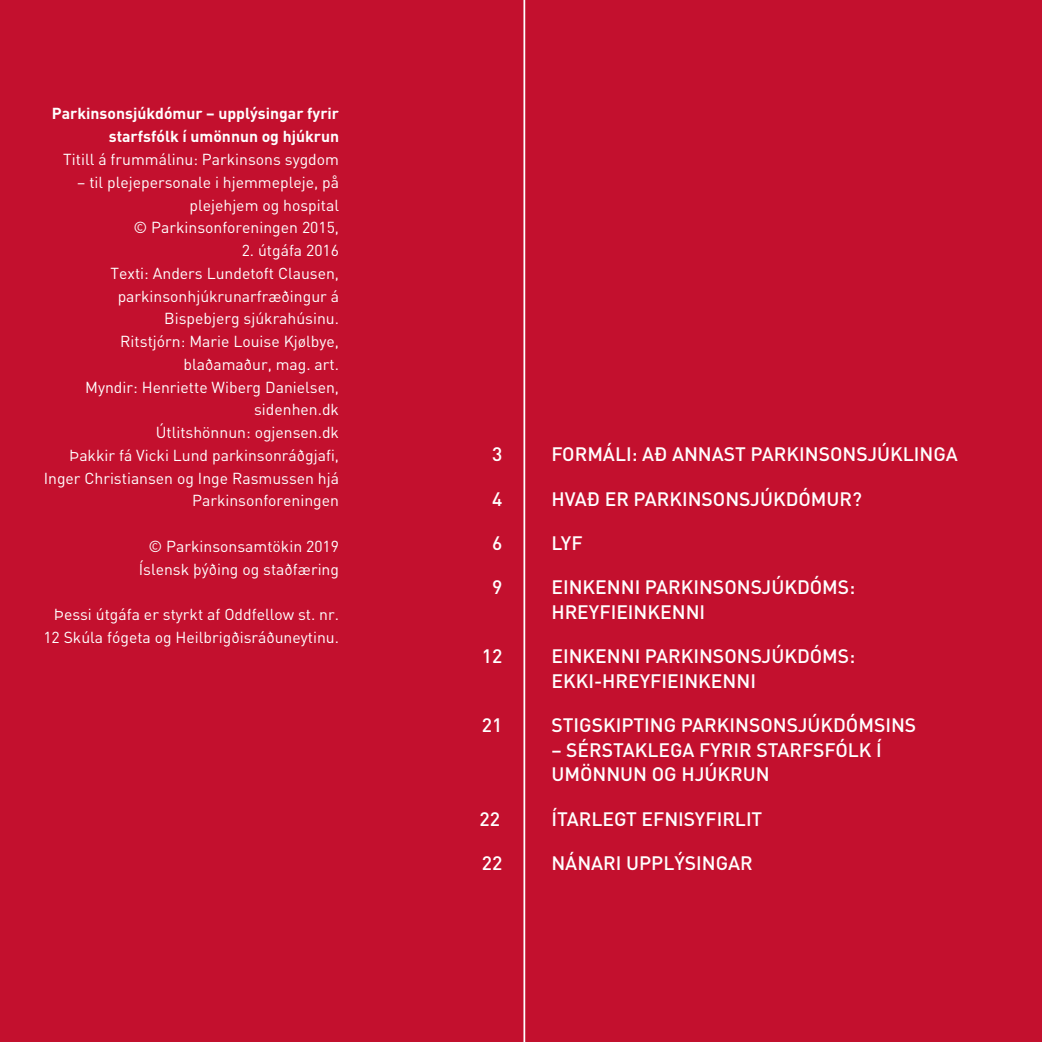
<style>
.page{position:relative;width:1042px;height:1042px;background:#c3102e}
.page>*{position:absolute;margin:0;border:0;box-sizing:border-box;transform-origin:0 0}
._02_Mellem_2{font:500 19.25px/24.5px "DIN";color:#fff}
.t1{font:15.75px/22.8px "DIN";color:#fff;text-align:right}
.t2{font:700 15.75px/22.8px "DIN";color:#fff;text-align:right}
</style>
<div class="page">
<hr style="left:523px;top:0;width:2px;height:1042px;background:#fff">
<p class="t2" style="left:52px;top:102px;width:288px">Parkinsonsjúkdómur – upplýsingar fyrir starfsfólk í umönnun og hjúkrun</p>
<p class="t1" style="left:63px;top:148px;width:277px">Titill á frummálinu: Parkinsons sygdom</p>
<p class="t1" style="left:77px;top:171px;width:263px">– til plejepersonale i hjemmepleje, på plejehjem og hospital</p>
<p class="t1" style="left:133px;top:216px;width:207px">© Parkinsonforeningen 2015,</p>
<p class="t1" style="left:242px;top:239px;width:99px">2. útgáfa 2016</p>
<p class="t1" style="left:111px;top:262px;width:230px">Texti: Anders Lundetoft Clausen, parkinsonhjúkrunarfræðingur á<br>Bispebjerg sjúkrahúsinu.</p>
<p class="t1" style="left:120px;top:330px;width:220px">Ritstjórn: Marie Louise Kjølbye, blaðamaður, mag. art.</p>
<p class="t1" style="left:85px;top:376px;width:255px">Myndir: Henriette Wiberg Danielsen, sidenhen.dk</p>
<p class="t1" style="left:156px;top:421px;width:185px">Útlitshönnun: ogjensen.dk</p>
<p class="t1" style="left:44px;top:444px;width:297px">Þakkir fá Vicki Lund parkinsonráðgjafi,<br>Inger Christiansen og Inge Rasmussen hjá<br>Parkinsonforeningen</p>
<p class="t1" style="left:148px;top:535px;width:192px">© Parkinsonsamtökin 2019</p>
<p class="t1" style="left:139px;top:558px;width:202px">Íslensk þýðing og staðfæring</p>
<p class="t1" style="left:43px;top:603px;width:297px">Þessi útgáfa er styrkt af Oddfellow st. nr.<br>12 Skúla fógeta og Heilbrigðisráðuneytinu.</p>
<p class="_02_Mellem_2" style="left:492px;top:441px;width:12px">3</p>
<p class="_02_Mellem_2" style="left:551px;top:441px;width:408px">FORMÁLI: AÐ ANNAST PARKINSONSJÚKLINGA</p>
<p class="_02_Mellem_2" style="left:492px;top:486px;width:12px">4</p>
<p class="_02_Mellem_2" style="left:551px;top:486px;width:312px">HVAÐ ER PARKINSONSJÚKDÓMUR?</p>
<p class="_02_Mellem_2" style="left:492px;top:530px;width:12px">6</p>
<p class="_02_Mellem_2" style="left:551px;top:530px;width:33px">LYF</p>
<p class="_02_Mellem_2" style="left:492px;top:574px;width:12px">9</p>
<p class="_02_Mellem_2" style="left:551px;top:574px;width:305px">EINKENNI PARKINSONSJÚKDÓMS:<br>HREYFIEINKENNI</p>
<p class="_02_Mellem_2" style="left:482px;top:643px;width:22px">12</p>
<p class="_02_Mellem_2" style="left:551px;top:643px;width:305px">EINKENNI PARKINSONSJÚKDÓMS:<br>EKKI-HREYFIEINKENNI</p>
<p class="_02_Mellem_2" style="left:482px;top:712px;width:22px">21</p>
<p class="_02_Mellem_2" style="left:551px;top:712px;width:366px">STIGSKIPTING PARKINSONSJÚKDÓMSINS</p>
<p class="_02_Mellem_2" style="left:551px;top:737px;width:332px">– SÉRSTAKLEGA FYRIR STARFSFÓLK Í<br>UMÖNNUN OG HJÚKRUN</p>
<p class="_02_Mellem_2" style="left:480px;top:805px;width:22px">22</p>
<p class="_02_Mellem_2" style="left:551px;top:805px;width:212px">ÍTARLEGT EFNISYFIRLIT</p>
<p class="_02_Mellem_2" style="left:482px;top:850px;width:22px">22</p>
<p class="_02_Mellem_2" style="left:551px;top:850px;width:203px">NÁNARI UPPLÝSINGAR</p>
</div>
